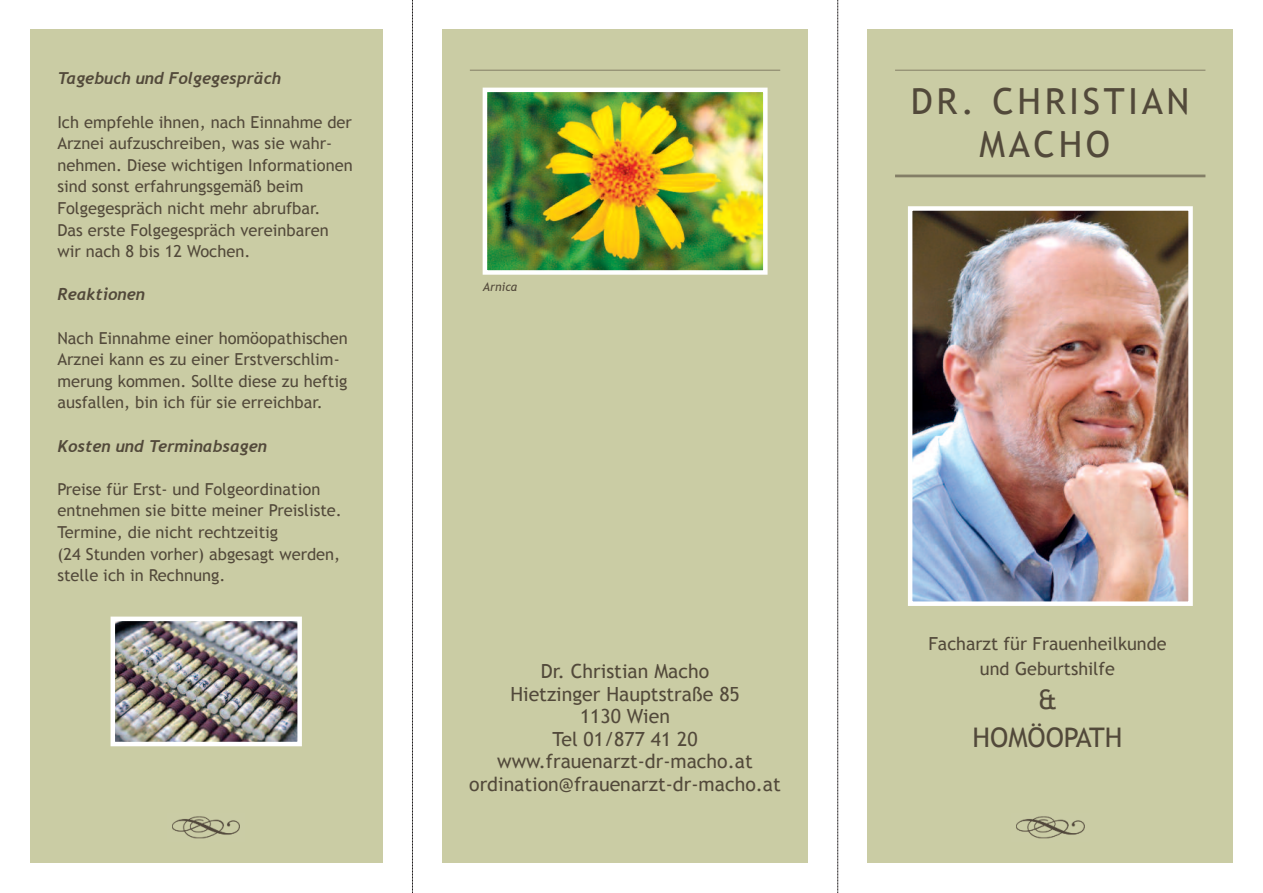
<style>
.page{position:relative;width:1263px;height:893px;background:#fff}
.page>*{position:absolute;margin:0;border:0;box-sizing:border-box;transform-origin:0 0}
.t1{font:36px/43.2px "Trebuchet MS";letter-spacing:.1em;color:#52493a;text-align:center}
.t2{font:27px/37.8px "Trebuchet MS";color:#52493a;text-align:center}
.t3{font:19.5px/22.5px "Trebuchet MS";color:#52493a;text-align:center}
.t4{font:18px/25.2px "Trebuchet MS";color:#52493a;text-align:center}
.t5{font:16.5px/21.6px "Trebuchet MS";color:#52493a}
.t6{font:italic 700 16.5px "Trebuchet";color:#52493a}
.t7{font:italic 12px "Trebuchet MS";color:#52493a}
</style>
<div class="page">
<svg style="left:412px;top:0;width:1px;height:893px"></svg>
<svg style="left:837px;top:0;width:1px;height:893px"></svg>
<div style="left:30px;top:30px;width:353px;height:833px;background:#cacca4"></div>
<div style="left:442px;top:30px;width:366px;height:833px;background:#cacca4"></div>
<div style="left:867px;top:30px;width:366px;height:833px;background:#cacca4"></div>
<hr style="left:895px;top:70px;width:310px;height:1px;background:#837e66">
<hr style="left:470px;top:70px;width:310px;height:1px;background:#837e66">
<hr style="left:895px;top:175px;width:310px;height:2px;background:#837e66">
<img style="left:913px;top:211px;width:275px;height:390px">
<div style="left:908px;top:206px;width:285px;height:400px;border:4px solid #fff"></div>
<img style="left:488px;top:93px;width:274px;height:177px">
<div style="left:483px;top:88px;width:284px;height:187px;border:4px solid #fff"></div>
<img style="left:116px;top:622px;width:181px;height:119px">
<div style="left:111px;top:617px;width:191px;height:129px;border:4px solid #fff"></div>
<img style="left:1016px;top:816px;width:69px;height:23px">
<img style="left:172px;top:816px;width:68px;height:23px">
<p class="t6" style="left:57px;top:69px;width:225px">Tagebuch und Folgegespräch</p>
<p class="t5" style="left:57px;top:111px;width:297px">Ich empfehle ihnen, nach Einnahme der Arznei aufzuschreiben, was sie wahr&shy;nehmen. Diese wichtigen Informationen sind sonst erfahrungsgemäß beim Folgegespräch nicht mehr abrufbar.<br>Das erste Folgegespräch vereinbaren wir nach 8 bis 12 Wochen.</p>
<p class="t6" style="left:57px;top:285px;width:89px">Reaktionen</p>
<p class="t5" style="left:57px;top:327px;width:292px">Nach Einnahme einer homöopathischen Arznei kann es zu einer Erstverschlim&shy;merung kommen. Sollte diese zu heftig ausfallen, bin ich für sie erreichbar.</p>
<p class="t6" style="left:57px;top:436px;width:211px">Kosten und Terminabsagen</p>
<p class="t5" style="left:57px;top:478px;width:286px">Preise für Erst- und Folgeordination entnehmen sie bitte meiner Preisliste.<br>Termine, die nicht rechtzeitig<br>(24 Stunden vorher) abgesagt werden, stelle ich in Rechnung.</p>
<p class="t7" style="left:483px;top:280px;width:36px">Arnica</p>
<p class="t3" style="left:469px;top:660px;width:313px">Dr. Christian Macho<br>Hietzinger Hauptstraße 85<br>1130 Wien<br>Tel 01/877 41 20 www.frauenarzt-dr-macho.at ordination@frauenarzt-dr-macho.at</p>
<h1 class="t1" style="left:911px;top:79px;width:280px">DR. CHRISTIAN<br>MACHO</h1>
<p class="t4" style="left:928px;top:631px;width:240px">Facharzt für Frauenheilkunde und Geburtshilfe</p>
<h2 class="t2" style="left:972px;top:680px;width:152px">&amp;<br>HOMÖOPATH</h2>
</div>
